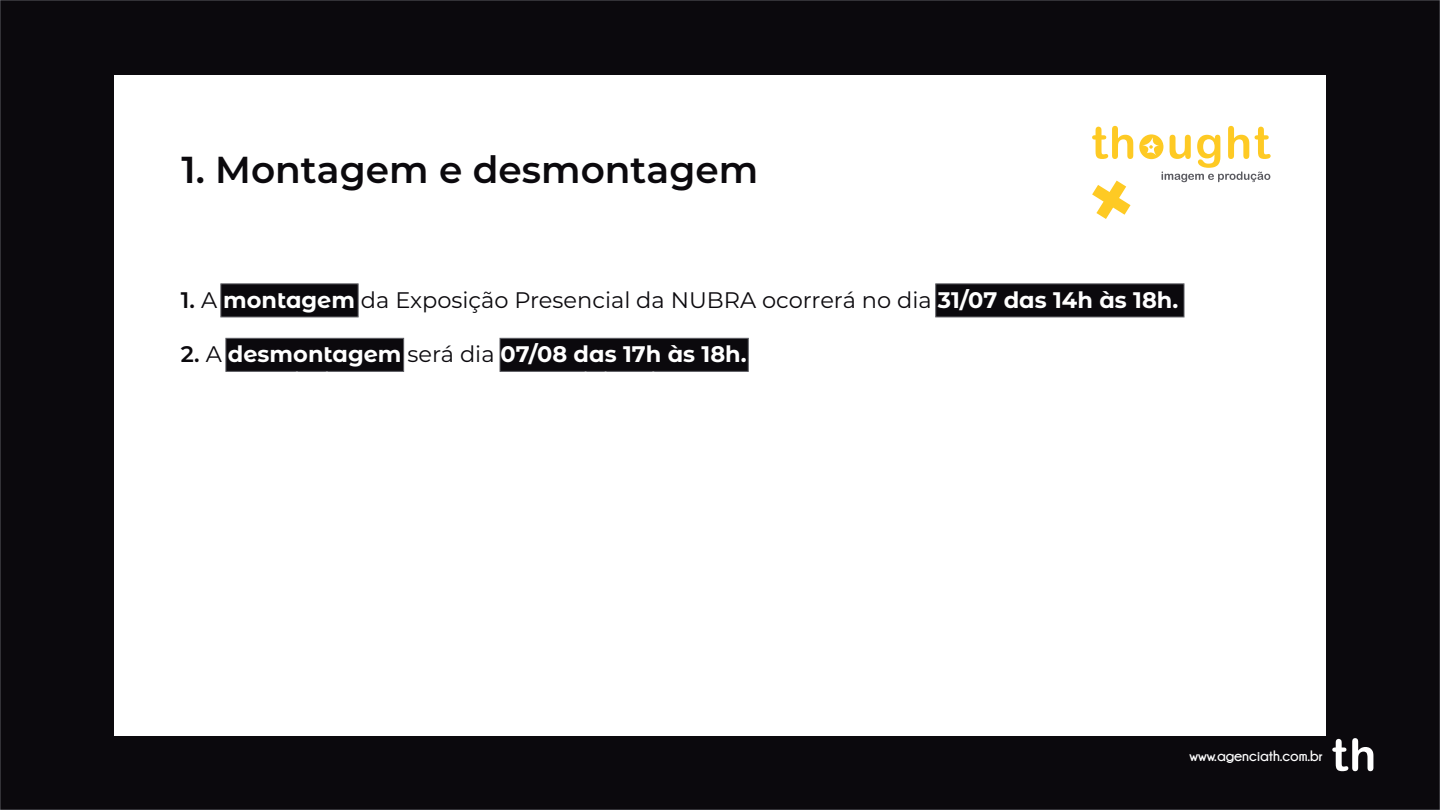
<style>
.page{position:relative;width:1440px;height:810px;background:#0b090d}
.page>*{position:absolute;margin:0;border:0;box-sizing:border-box;transform-origin:0 0}
.t1{font:600 37.5px "Montserrat";color:#0b090d}
.t2{font:22.5px "Montserrat";color:#0b090d}
.t3{font:700 22.5px "Montserrat Alternates";color:#fff}
.t4{font:700 15px "Champagne&Limousines";color:#fff}
.s1{font-weight:600}
.s2{font-family:"Montserrat Alternates";font-weight:700;color:#fff}
.s3{font-family:"Montserrat";font-weight:600;color:#0b090d}
.s4{font-family:"Montserrat";font-weight:400;color:#0b090d}
</style>
<div class="page">
<div style="left:114px;top:75px;width:1212px;height:661px;background:#fff"></div>
<svg style="left:1092px;top:126px;width:41px;height:33px"></svg>
<svg style="left:1139px;top:126px;width:132px;height:56px"></svg>
<svg style="left:1092px;top:181px;width:39px;height:38px"></svg>
<svg style="left:1332px;top:738px;width:41px;height:33px"></svg>
<div style="left:935px;top:284px;width:249px;height:33px;background:#0b090d;border:1px solid #5b5b61"></div>
<div style="left:220px;top:284px;width:138px;height:33px;background:#0b090d;border:1px solid #5b5b61"></div>
<div style="left:226px;top:338px;width:178px;height:34px;background:#0b090d;border:1px solid #5b5b61"></div>
<div style="left:500px;top:338px;width:249px;height:34px;background:#0b090d;border:1px solid #5b5b61"></div>
<h1 class="t1" style="left:182px;top:143px;width:578px">1. Montagem e desmontagem</h1>
<p class="t2" style="left:181px;top:285px;width:999px"><span class="s1">1.</span> A <span class="s2">montagem</span> da Exposição Presencial da NUBRA ocorrerá no dia <span class="s2">31/07 das 14h às 18h.</span></p>
<p class="t3" style="left:181px;top:338px;width:567px"><span class="s3">2.</span> <span class="s4">A</span> desmontagem <span class="s4">será dia</span> 07/08 das 17h às 18h.</p>
<p class="t4" style="left:1189px;top:747px;width:135px">www.agenciath.com.br</p>
</div>
